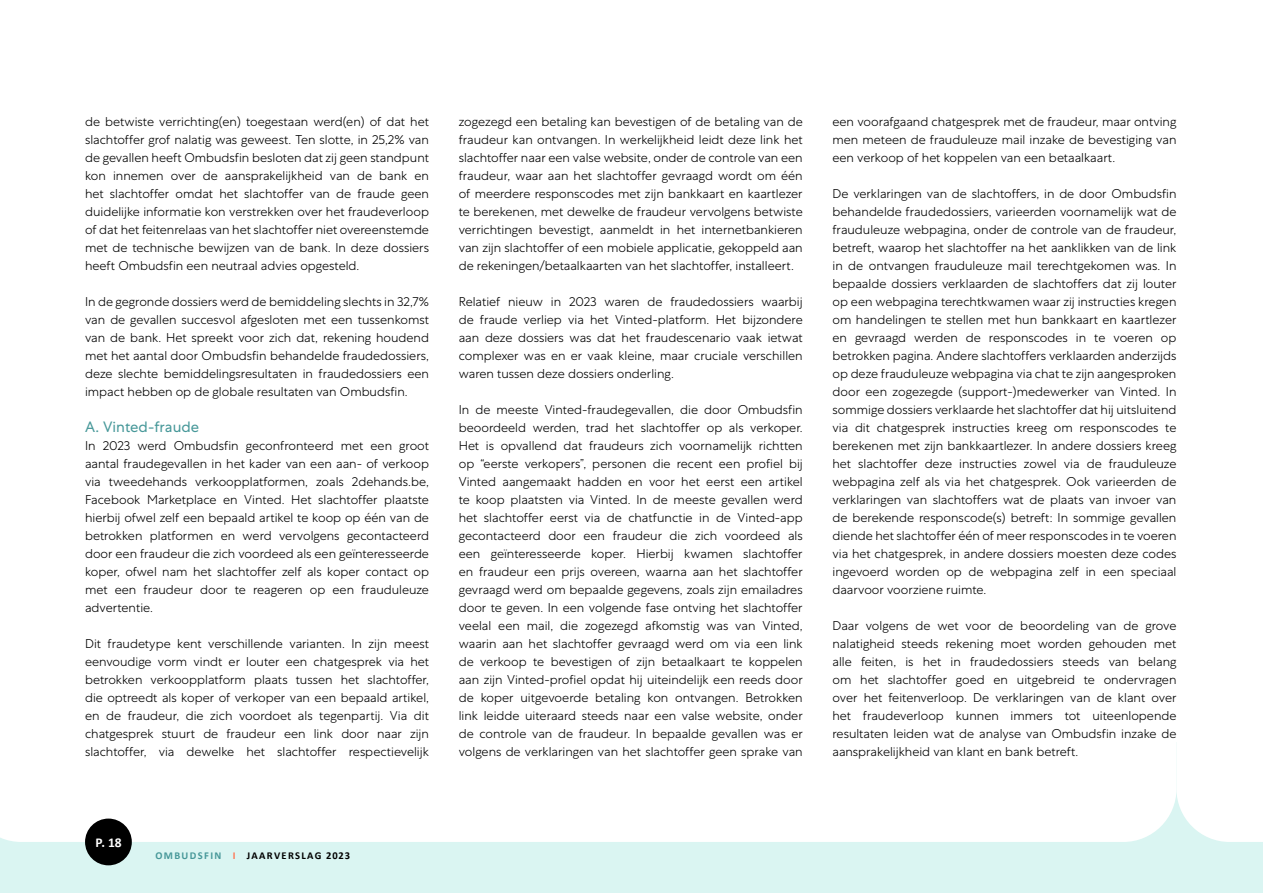
<style>
.page{position:relative;width:1263px;height:893px;background:#fff}
.page>*{position:absolute;margin:0;border:0;box-sizing:border-box;transform-origin:0 0}
.Soustitre1{font:15px "Centra No 1";color:#479899}
.t1{font:700 13.5px "Calibri";color:#fff}
.TXT{font:300 12.75px/18px "Centra No 1";color:#000;text-align:justify}
.t2{font:700 10.5px "Calibri";letter-spacing:.13em;color:#000}
.s1{color:#479899}
.s2{color:#ff7554}
</style>
<div class="page">
<div style="left:0;top:742px;width:1263px;height:151px;background:#daf5f2"></div>
<div style="left:0;top:742px;width:1176px;height:100px;background:#fff"></div>
<svg style="left:1176px;top:742px;width:87px;height:100px;background:#fcfefe"></svg>
<div style="left:85px;top:819px;width:47px;height:46px;background:#000;border-radius:50%"></div>
<p class="TXT" style="left:85px;top:113px;width:345px">de betwiste verrichting(en) toegestaan werd(en) of dat het slachtoffer grof nalatig was geweest. Ten slotte, in 25,2% van de gevallen heeft Ombudsfin besloten dat zij geen standpunt kon innemen over de aansprakelijkheid van de bank en het slachtoffer omdat het slachtoffer van de fraude geen duidelijke informatie kon verstrekken over het fraudeverloop of dat het feitenrelaas van het slachtoffer niet overeenstemde met de technische bewijzen van de bank. In deze dossiers heeft Ombudsfin een neutraal advies opgesteld.</p>
<p class="TXT" style="left:85px;top:293px;width:345px">In de gegronde dossiers werd de bemiddeling slechts in 32,7% van de gevallen succesvol afgesloten met een tussenkomst van de bank. Het spreekt voor zich dat, rekening houdend met het aantal door Ombudsfin behandelde fraudedossiers, deze slechte bemiddelingsresultaten in fraudedossiers een impact hebben op de globale resultaten van Ombudsfin.</p>
<p class="Soustitre1" style="left:85px;top:418px;width:116px">A. Vinted-fraude</p>
<p class="TXT" style="left:85px;top:437px;width:345px">In 2023 werd Ombudsfin geconfronteerd met een groot aantal fraudegevallen in het kader van een aan- of verkoop via tweedehands verkoopplatformen, zoals 2dehands.be, Facebook Marketplace en Vinted. Het slachtoffer plaatste hierbij ofwel zelf een bepaald artikel te koop op één van de betrokken platformen en werd vervolgens gecontacteerd door een fraudeur die zich voordeed als een geïnteresseerde koper, ofwel nam het slachtoffer zelf als koper contact op met een fraudeur door te reageren op een frauduleuze advertentie.</p>
<p class="TXT" style="left:85px;top:635px;width:345px">Dit fraudetype kent verschillende varianten. In zijn meest eenvoudige vorm vindt er louter een chatgesprek via het betrokken verkoopplatform plaats tussen het slachtoffer, die optreedt als koper of verkoper van een bepaald artikel, en de fraudeur, die zich voordoet als tegenpartij. Via dit chatgesprek stuurt de fraudeur een link door naar zijn slachtoffer, via dewelke het slachtoffer respectievelijk</p>
<p class="TXT" style="left:459px;top:113px;width:345px">zogezegd een betaling kan bevestigen of de betaling van de fraudeur kan ontvangen. In werkelijkheid leidt deze link het slachtoffer naar een valse website, onder de controle van een fraudeur, waar aan het slachtoffer gevraagd wordt om één of meerdere responscodes met zijn bankkaart en kaartlezer te berekenen, met dewelke de fraudeur vervolgens betwiste verrichtingen bevestigt, aanmeldt in het internetbankieren van zijn slachtoffer of een mobiele applicatie, gekoppeld aan de rekeningen/betaalkaarten van het slachtoffer, installeert.</p>
<p class="TXT" style="left:459px;top:293px;width:345px">Relatief nieuw in 2023 waren de fraudedossiers waarbij de fraude verliep via het Vinted-platform. Het bijzondere aan deze dossiers was dat het fraudescenario vaak ietwat complexer was en er vaak kleine, maar cruciale verschillen waren tussen deze dossiers onderling.</p>
<p class="TXT" style="left:459px;top:401px;width:345px">In de meeste Vinted-fraudegevallen, die door Ombudsfin beoordeeld werden, trad het slachtoffer op als verkoper.<br>Het is opvallend dat fraudeurs zich voornamelijk richtten op “eerste verkopers”, personen die recent een profiel bij Vinted aangemaakt hadden en voor het eerst een artikel te koop plaatsten via Vinted. In de meeste gevallen werd het slachtoffer eerst via de chatfunctie in de Vinted-app gecontacteerd door een fraudeur die zich voordeed als een geïnteresseerde koper. Hierbij kwamen slachtoffer en fraudeur een prijs overeen, waarna aan het slachtoffer gevraagd werd om bepaalde gegevens, zoals zijn emailadres door te geven. In een volgende fase ontving het slachtoffer veelal een mail, die zogezegd afkomstig was van Vinted, waarin aan het slachtoffer gevraagd werd om via een link de verkoop te bevestigen of zijn betaalkaart te koppelen aan zijn Vinted-profiel opdat hij uiteindelijk een reeds door de koper uitgevoerde betaling kon ontvangen. Betrokken link leidde uiteraard steeds naar een valse website, onder de controle van de fraudeur. In bepaalde gevallen was er volgens de verklaringen van het slachtoffer geen sprake van</p>
<p class="TXT" style="left:832px;top:113px;width:345px">een voorafgaand chatgesprek met de fraudeur, maar ontving men meteen de frauduleuze mail inzake de bevestiging van een verkoop of het koppelen van een betaalkaart.</p>
<p class="TXT" style="left:832px;top:185px;width:345px">De verklaringen van de slachtoffers, in de door Ombudsfin behandelde fraudedossiers, varieerden voornamelijk wat de frauduleuze webpagina, onder de controle van de fraudeur, betreft, waarop het slachtoffer na het aanklikken van de link in de ontvangen frauduleuze mail terechtgekomen was. In bepaalde dossiers verklaarden de slachtoffers dat zij louter op een webpagina terechtkwamen waar zij instructies kregen om handelingen te stellen met hun bankkaart en kaartlezer en gevraagd werden de responscodes in te voeren op betrokken pagina. Andere slachtoffers verklaarden anderzijds op deze frauduleuze webpagina via chat te zijn aangesproken door een zogezegde (support-)medewerker van Vinted. In sommige dossiers verklaarde het slachtoffer dat hij uitsluitend via dit chatgesprek instructies kreeg om responscodes te berekenen met zijn bankkaartlezer. In andere dossiers kreeg het slachtoffer deze instructies zowel via de frauduleuze webpagina zelf als via het chatgesprek. Ook varieerden de verklaringen van slachtoffers wat de plaats van invoer van de berekende responscode(s) betreft: In sommige gevallen diende het slachtoffer één of meer responscodes in te voeren via het chatgesprek, in andere dossiers moesten deze codes ingevoerd worden op de webpagina zelf in een speciaal daarvoor voorziene ruimte.</p>
<p class="TXT" style="left:832px;top:617px;width:345px">Daar volgens de wet voor de beoordeling van de grove nalatigheid steeds rekening moet worden gehouden met alle feiten, is het in fraudedossiers steeds van belang om het slachtoffer goed en uitgebreid te ondervragen over het feitenverloop. De verklaringen van de klant over het fraudeverloop kunnen immers tot uiteenlopende resultaten leiden wat de analyse van Ombudsfin inzake de aansprakelijkheid van klant en bank betreft.</p>
<p class="t1" style="left:95px;top:834px;width:28px">P. 18</p>
<p class="t2" style="left:155px;top:849px;width:196px"><span class="s1">OMBUDSFIN</span> <span class="s2">I</span> JAARVERSLAG 2023</p>
</div>
